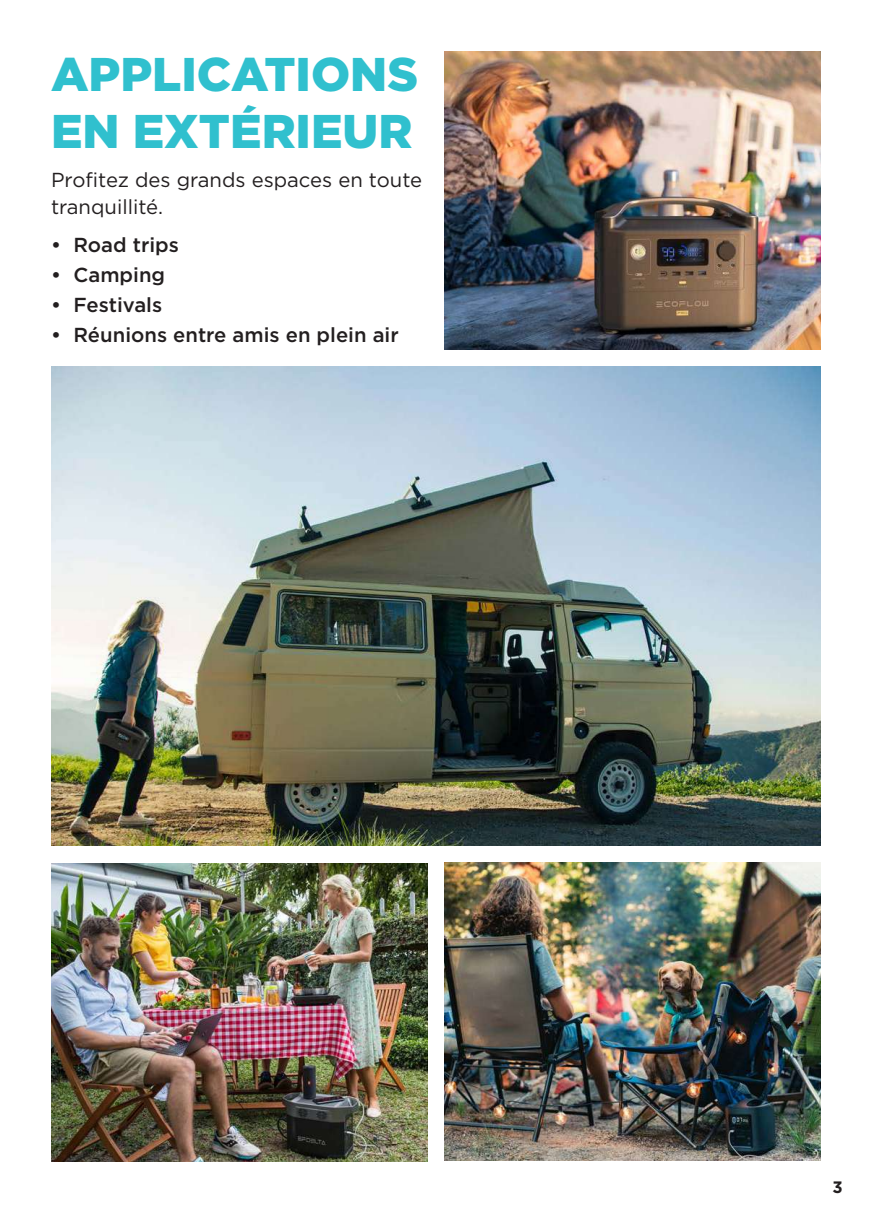
<style>
.page{position:relative;width:872px;height:1212px;background:#fff}
.page>*{position:absolute;margin:0;border:0;box-sizing:border-box;transform-origin:0 0}
.t1{font:900 47.25px/56.7px "Gotham";color:#30c0ce}
.t2{font:500 20.25px "Gotham";color:#231f20}
.t3{font:20.25px/27px "Gotham";color:#231f20}
.t4{font:700 16.5px "Gotham";color:#231f20}
</style>
<div class="page">
<img style="left:51px;top:366px;width:770px;height:480px">
<img style="left:444px;top:51px;width:377px;height:298px">
<img style="left:444px;top:863px;width:377px;height:298px">
<img style="left:51px;top:863px;width:376px;height:298px">
<h1 class="t1" style="left:51px;top:46px;width:369px">APPLICATIONS<br>EN EXTÉRIEUR</h1>
<p class="t3" style="left:51px;top:166px;width:373px">Profitez des grands espaces en toute tranquillité.</p>
<p class="t2" style="left:51px;top:232px;width:129px">• Road trips</p>
<p class="t2" style="left:51px;top:262px;width:116px">• Camping</p>
<p class="t2" style="left:51px;top:292px;width:113px">• Festivals</p>
<p class="t2" style="left:51px;top:322px;width:349px">• Réunions entre amis en plein air</p>
<p class="t4" style="left:832px;top:1176px;width:12px">3</p>
</div>
